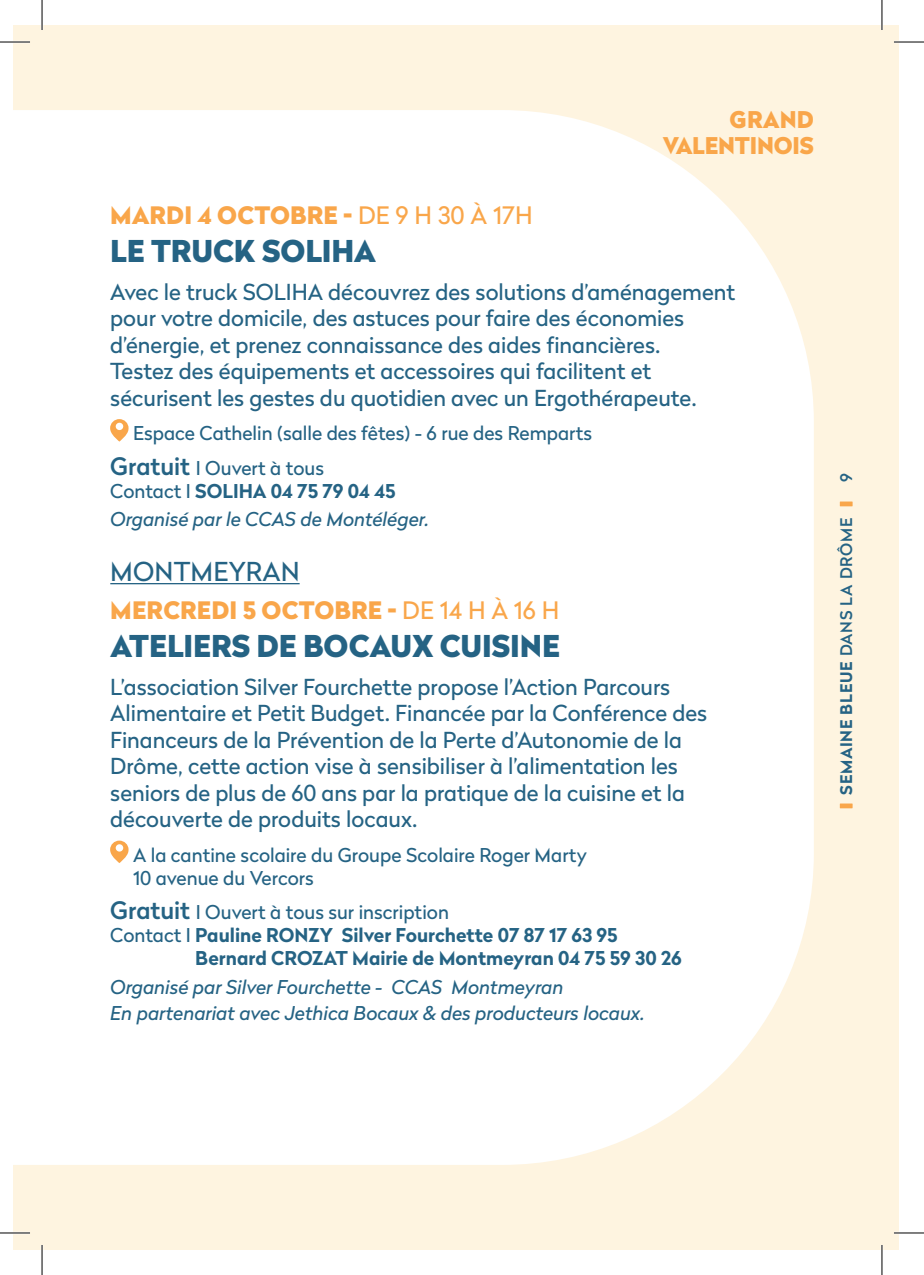
<style>
.page{position:relative;width:924px;height:1275px;background:#fff}
.page>*{position:absolute;margin:0;border:0;box-sizing:border-box;transform-origin:0 0}
.t1{font:900 30px "Radikal";letter-spacing:-.005em;color:#256384}
.t2{font:26px "Radikal";letter-spacing:.005em;color:#256384}
.t3{font:900 24px "Radikal";letter-spacing:.005em;color:#f9a64a}
.t4{font:900 23px/26px "Radikal";letter-spacing:-.01em;color:#f9a64a;text-align:right}
.t5{font:22px/26.6px "Radikal";color:#256384}
.t6{font:19px/34.4px "Radikal";color:#256384}
.t7{font:italic 19px/28.6px "Radikal";color:#256384}
.t8{font:700 19px "Radikal";color:#256384}
.t9{font:700 16px "Radikal";letter-spacing:.045em;color:#256384}
.t10{font:500 16px "Radikal";color:#256384}
.s1{font-weight:400}
.s2{font-weight:500;font-size:24px}
.s3{font-style:normal}
.s4{font-weight:700;font-style:normal}
.s5{font-weight:500}
</style>
<div class="page">
<div style="left:14px;top:25px;width:884px;height:1225px;background:#fef4e0"></div>
<div style="left:14px;top:110px;width:799px;height:1055px;background:#fff"></div>
<svg style="left:839px;top:501px;width:13px;height:5px"></svg>
<svg style="left:839px;top:803px;width:13px;height:5px"></svg>
<hr style="left:110px;top:583px;width:189px;height:1px;background:#256384">
<svg style="left:110px;top:419px;width:18px;height:22px"></svg>
<svg style="left:110px;top:840px;width:18px;height:23px"></svg>
<hr style="left:0;top:41px;width:30px;height:2px;background:#fff">
<hr style="left:893px;top:41px;width:30px;height:2px;background:#fff">
<hr style="left:0;top:1231px;width:30px;height:3px;background:#fff">
<hr style="left:893px;top:1231px;width:30px;height:3px;background:#fff">
<hr style="left:41px;top:0;width:2px;height:30px;background:#fff">
<hr style="left:41px;top:1245px;width:2px;height:30px;background:#fff">
<hr style="left:880px;top:0;width:2px;height:30px;background:#fff">
<hr style="left:880px;top:1245px;width:2px;height:30px;background:#fff">
<hr style="left:0;top:42px;width:30px;height:1px;background:#000">
<hr style="left:893px;top:42px;width:30px;height:1px;background:#000">
<hr style="left:0;top:1232px;width:30px;height:1px;background:#000">
<hr style="left:893px;top:1232px;width:30px;height:1px;background:#000">
<hr style="left:42px;top:0;width:1px;height:30px;background:#000">
<hr style="left:42px;top:1245px;width:1px;height:30px;background:#000">
<hr style="left:881px;top:0;width:1px;height:30px;background:#000">
<hr style="left:881px;top:1245px;width:1px;height:30px;background:#000">
<p class="t4" style="left:662px;top:105px;width:152px">GRAND<br>VALENTINOIS</p>
<p class="t3" style="left:110px;top:197px;width:424px">MARDI 4 OCTOBRE - <span class="s1">DE 9 H 30 À 17H</span></p>
<h1 class="t1" style="left:110px;top:229px;width:267px">LE TRUCK SOLIHA</h1>
<p class="t5" style="left:110px;top:277px;width:626px">Avec le truck SOLIHA découvrez des solutions d’aménagement pour votre domicile, des astuces pour faire des économies d’énergie, et prenez connaissance des aides financières.<br>Testez des équipements et accessoires qui facilitent et sécurisent les gestes du quotidien avec un Ergothérapeute.</p>
<p class="t6" style="left:110px;top:415px;width:483px;text-indent:23px">Espace Cathelin (salle des fêtes) - 6 rue des Remparts<br><span class="s2">Gratuit</span> I Ouvert à tous</p>
<p class="t7" style="left:110px;top:475px;width:320px"><span class="s3">Contact I</span> <span class="s4">SOLIHA 04 75 79 04 45<br></span>Organisé par le CCAS de Montéléger.</p>
<p class="t2" style="left:110px;top:553px;width:191px">MONTMEYRAN</p>
<p class="t3" style="left:110px;top:592px;width:450px">MERCREDI 5 OCTOBRE - <span class="s1">DE 14 H À 16 H</span></p>
<h1 class="t1" style="left:110px;top:624px;width:451px">ATELIERS DE BOCAUX CUISINE</h1>
<p class="t5" style="left:110px;top:672px;width:598px">L’association Silver Fourchette propose l’Action Parcours Alimentaire et Petit Budget. Financée par la Conférence des Financeurs de la Prévention de la Perte d’Autonomie de la Drôme, cette action vise à sensibiliser à l’alimentation les seniors de plus de 60 ans par la pratique de la cuisine et la découverte de produits locaux.</p>
<p class="t6" style="left:133px;top:842px;width:455px;line-height:23px">A la cantine scolaire du Groupe Scolaire Roger Marty<br>10 avenue du Vercors</p>
<p class="t6" style="left:110px;top:894px;width:340px"><span class="s2">Gratuit</span> I Ouvert à tous sur inscription</p>
<p class="t8" style="left:110px;top:921px;width:508px"><span class="s1">Contact I</span> Pauline RONZY Silver Fourchette 07 87 17 63 95</p>
<p class="t8" style="left:195px;top:944px;width:487px">Bernard CROZAT Mairie de Montmeyran 04 75 59 30 26</p>
<p class="t7" style="left:110px;top:972px;width:536px;line-height:26.6px">Organisé par Silver Fourchette - CCAS Montmeyran<br>En partenariat avec Jethica Bocaux &amp; des producteurs locaux.</p>
<p class="t10" style="left:834px;top:482px;width:10px;rotate:-90deg">9</p>
<p class="t9" style="left:834px;top:795px;width:279px;rotate:-90deg">SEMAINE BLEUE <span class="s5">DANS LA DRÔME</span></p>
</div>
